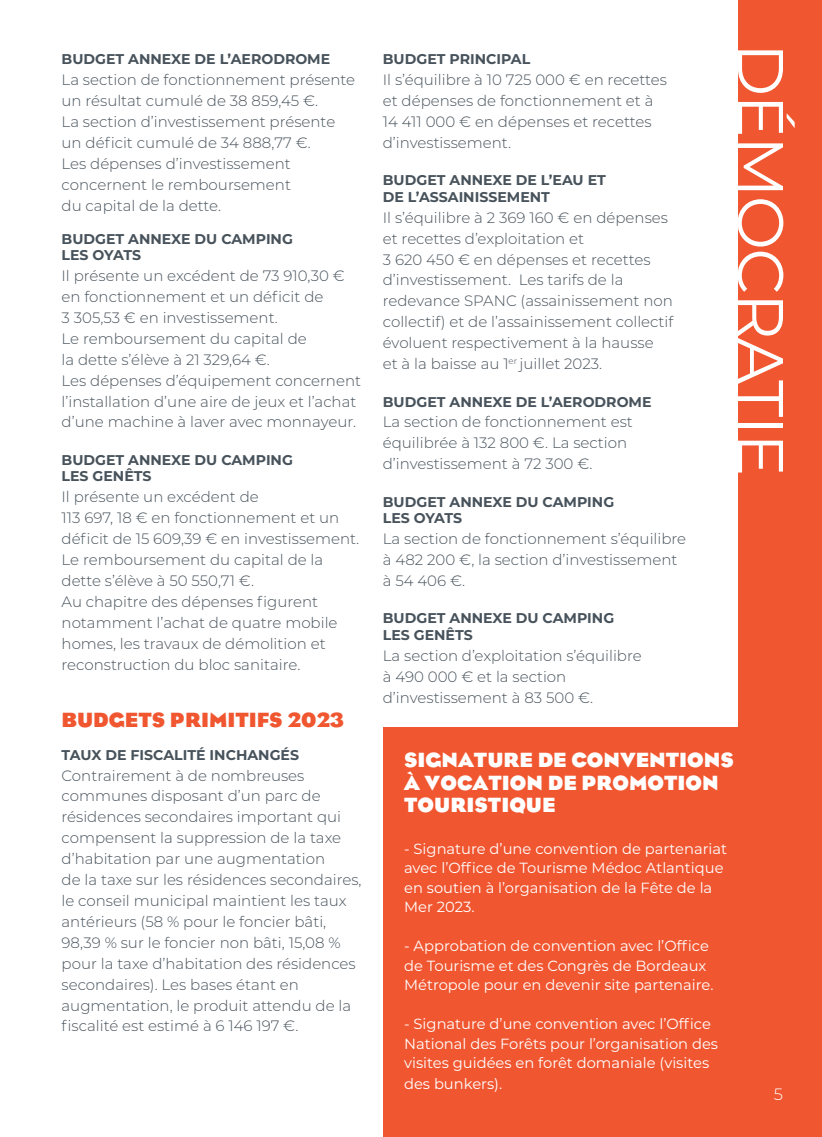
<style>
.page{position:relative;width:822px;height:1137px;background:#fff}
.page>*{position:absolute;margin:0;border:0;box-sizing:border-box;transform-origin:0 0}
.t1{font:64.35px "Montserrat";letter-spacing:-.025em;color:#fff}
.t2{font:700 21px/22.5px "Eagle";color:#fff}
.t3{font:700 21px "Eagle";color:#f0562f}
.t4{font:300 16.35px "Montserrat";color:#fff}
.t5{font:300 15px/20.9px "Montserrat";color:#47525b}
.t6{font:14.7px/19.5px "Montserrat";color:#fff}
.t7{font:700 14.1px/16.5px "Montserrat";color:#47525b}
</style>
<div class="page">
<div style="left:738px;top:0;width:83px;height:1136px;background:#f05630"></div>
<div style="left:383px;top:727px;width:366px;height:409px;background:#f05630"></div>
<p class="t7" style="left:62px;top:50px;width:270px">BUDGET ANNEXE DE L’AERODROME</p>
<p class="t5" style="left:62px;top:69px;width:295px">La section de fonctionnement présente un résultat cumulé de 38 859,45 €.<br>La section d’investissement présente un déficit cumulé de 34 888,77 €.<br>Les dépenses d’investissement concernent le remboursement<br>du capital de la dette.</p>
<p class="t7" style="left:62px;top:229px;width:233px">BUDGET ANNEXE DU CAMPING<br>LES OYATS</p>
<p class="t5" style="left:62px;top:265px;width:301px">Il présente un excédent de 73 910,30 € en fonctionnement et un déficit de<br>3 305,53 € en investissement.<br>Le remboursement du capital de<br>la dette s’élève à 21 329,64 €.<br>Les dépenses d’équipement concernent l’installation d’une aire de jeux et l’achat d’une machine à laver avec monnayeur.</p>
<p class="t7" style="left:62px;top:450px;width:233px">BUDGET ANNEXE DU CAMPING<br>LES GENÊTS</p>
<p class="t5" style="left:62px;top:486px;width:299px">Il présente un excédent de<br>113 697, 18 € en fonctionnement et un déficit de 15 609,39 € en investissement.<br>Le remboursement du capital de la dette s’élève à 50 550,71 €.<br>Au chapitre des dépenses figurent notamment l’achat de quatre mobile homes, les travaux de démolition et reconstruction du bloc sanitaire.</p>
<h2 class="t3" style="left:62px;top:707px;width:283px">BUDGETS PRIMITIFS 2023</h2>
<p class="t7" style="left:62px;top:745px;width:239px">TAUX DE FISCALITÉ INCHANGÉS</p>
<p class="t5" style="left:62px;top:764px;width:301px">Contrairement à de nombreuses communes disposant d’un parc de résidences secondaires important qui compensent la suppression de la taxe d’habitation par une augmentation<br>de la taxe sur les résidences secondaires, le conseil municipal maintient les taux antérieurs (58 % pour le foncier bâti, 98,39 % sur le foncier non bâti, 15,08 % pour la taxe d’habitation des résidences secondaires). Les bases étant en augmentation, le produit attendu de la fiscalité est estimé à 6 146 197 €.</p>
<p class="t7" style="left:383px;top:50px;width:149px">BUDGET PRINCIPAL</p>
<p class="t5" style="left:383px;top:69px;width:285px">Il s’équilibre à 10 725 000 € en recettes et dépenses de fonctionnement et à<br>14 411 000 € en dépenses et recettes d’investissement.</p>
<p class="t7" style="left:383px;top:171px;width:224px">BUDGET ANNEXE DE L’EAU ET<br>DE L’ASSAINISSEMENT</p>
<p class="t5" style="left:383px;top:206px;width:292px">Il s’équilibre à 2 369 160 € en dépenses et recettes d’exploitation et<br>3 620 450 € en dépenses et recettes d’investissement. Les tarifs de la redevance SPANC (assainissement non collectif) et de l’assainissement collectif évoluent respectivement à la hausse<br>et à la baisse au 1<sup>er</sup> juillet 2023.</p>
<p class="t7" style="left:383px;top:392px;width:270px">BUDGET ANNEXE DE L’AERODROME</p>
<p class="t5" style="left:383px;top:411px;width:251px">La section de fonctionnement est équilibrée à 132 800 €. La section d’investissement à 72 300 €.</p>
<p class="t7" style="left:383px;top:492px;width:233px">BUDGET ANNEXE DU CAMPING<br>LES OYATS</p>
<p class="t5" style="left:383px;top:527px;width:305px">La section de fonctionnement s’équilibre à 482 200 €, la section d’investissement à 54 406 €.</p>
<p class="t7" style="left:383px;top:609px;width:233px">BUDGET ANNEXE DU CAMPING<br>LES GENÊTS</p>
<p class="t5" style="left:383px;top:644px;width:260px">La section d’exploitation s’équilibre à 490 000 € et la section d’investissement à 83 500 €.</p>
<h1 class="t1" style="left:804px;top:43px;width:434px;rotate:90deg">DÉMOCRATIE</h1>
<h2 class="t2" style="left:404px;top:749px;width:331px">SIGNATURE DE CONVENTIONS<br>À VOCATION DE PROMOTION<br>TOURISTIQUE</h2>
<p class="t6" style="left:404px;top:837px;width:324px">- Signature d’une convention de partenariat avec l’Office de Tourisme Médoc Atlantique en soutien à l’organisation de la Fête de la Mer 2023.</p>
<p class="t6" style="left:404px;top:935px;width:311px">- Approbation de convention avec l’Office de Tourisme et des Congrès de Bordeaux<br>Métropole pour en devenir site partenaire.</p>
<p class="t6" style="left:404px;top:1013px;width:315px">- Signature d’une convention avec l’Office<br>National des Forêts pour l’organisation des visites guidées en forêt domaniale (visites</p>
<p class="t6" style="left:404px;top:1073px;width:100px">des bunkers).</p>
<p class="t4" style="left:773px;top:1082px;width:11px">5</p>
</div>
